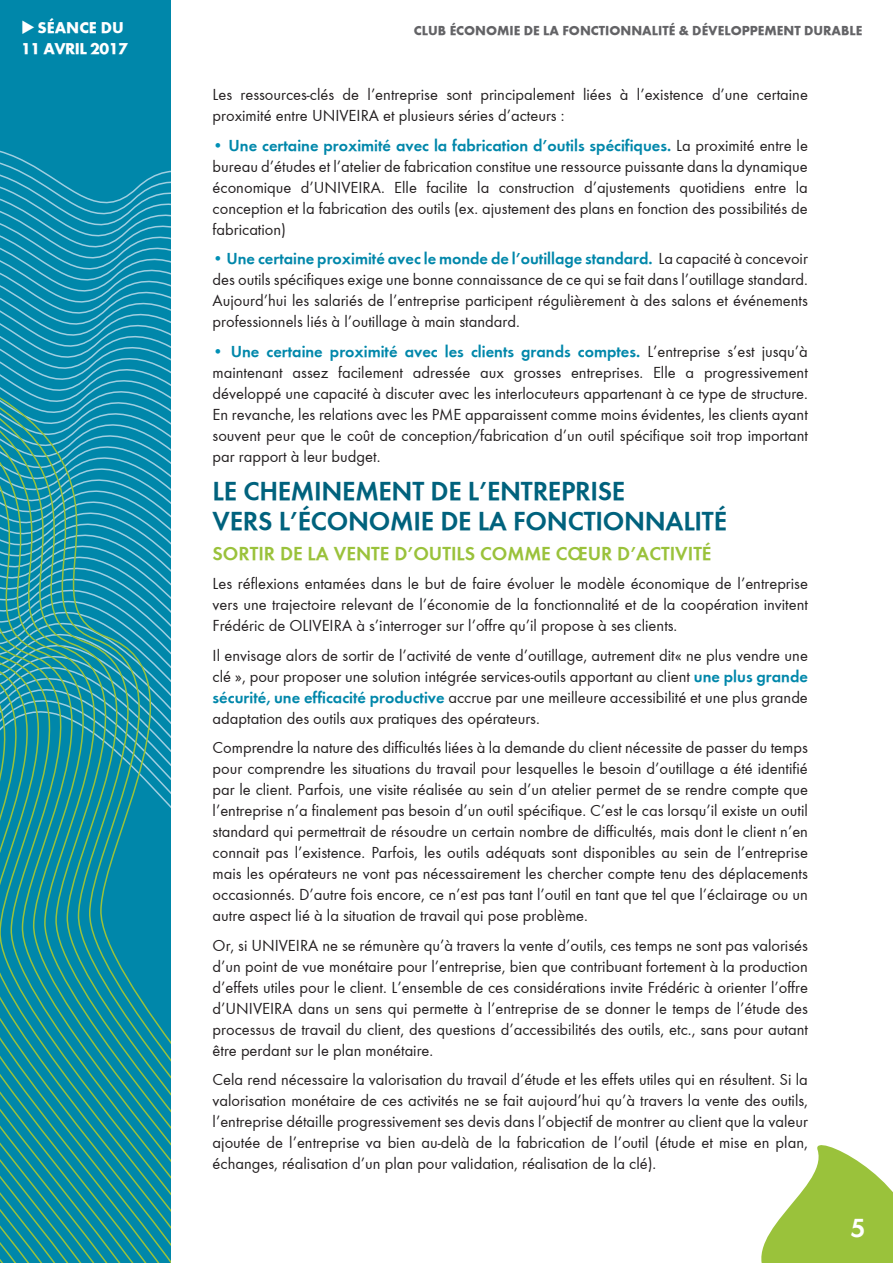
<style>
.page{position:relative;width:893px;height:1263px;background:#fff}
.page>*{position:absolute;margin:0;border:0;box-sizing:border-box;transform-origin:0 0}
.t1{font:700 27px/30px "Function";letter-spacing:-.01em;color:#00627d}
.t2{font:700 27px "Function";color:#fff}
.t3{font:700 19.5px "Function";color:#9ac23b}
.t4{font:16.5px/21px "Function";color:#231f20;text-align:justify}
.t5{font:16.2px "Function LH Heavy";letter-spacing:-.03em;color:#fff}
.t6{font:16.2px "Function LH Heavy";color:#fff}
.t7{font:13.5px "Function LH Heavy";color:#636366}
.s1{color:#0090b6}
.s2{font-weight:700;color:#0087aa}
</style>
<div class="page">
<svg style="left:761px;top:1145px;width:132px;height:118px"></svg>
<svg style="left:0;top:0;width:170px;height:1263px;background:#1590a5"></svg>
<p class="t6" style="left:21px;top:18px;width:104px">◆SÉANCE DU</p>
<p class="t7" style="left:414px;top:22px;width:450px">CLUB ÉCONOMIE DE LA FONCTIONNALITÉ &amp; DÉVELOPPEMENT DURABLE</p>
<p class="t5" style="left:21px;top:39px;width:108px">11 AVRIL 2017</p>
<p class="t4" style="left:213px;top:84px;width:597px">Les ressources-clés de l’entreprise sont principalement liées à l’existence d’une certaine proximité entre UNIVEIRA et plusieurs séries d’acteurs :</p>
<p class="t4" style="left:213px;top:135px;width:597px"><span class="s1">•</span> <span class="s2">Une certaine proximité avec la fabrication d’outils spécifiques.</span> La proximité entre le bureau d’études et l’atelier de fabrication constitue une ressource puissante dans la dynamique économique d’UNIVEIRA. Elle facilite la construction d’ajustements quotidiens entre la conception et la fabrication des outils (ex. ajustement des plans en fonction des possibilités de fabrication)</p>
<p class="t4" style="left:213px;top:248px;width:597px"><span class="s1">•</span> <span class="s2">Une certaine proximité avec le monde de l’outillage standard.</span> La capacité à concevoir des outils spécifiques exige une bonne connaissance de ce qui se fait dans l’outillage standard.<br>Aujourd’hui les salariés de l’entreprise participent régulièrement à des salons et événements professionnels liés à l’outillage à main standard.</p>
<p class="t4" style="left:213px;top:341px;width:597px"><span class="s1">•</span> <span class="s2">Une certaine proximité avec les clients grands comptes.</span> L’entreprise s’est jusqu’à maintenant assez facilement adressée aux grosses entreprises. Elle a progressivement développé une capacité à discuter avec les interlocuteurs appartenant à ce type de structure.<br>En revanche, les relations avec les PME apparaissent comme moins évidentes, les clients ayant souvent peur que le coût de conception/fabrication d’un outil spécifique soit trop important par rapport à leur budget.</p>
<p class="t1" style="left:213px;top:476px;width:516px">LE CHEMINEMENT DE L’ENTREPRISE<br>VERS L’ÉCONOMIE DE LA FONCTIONNALITÉ</p>
<p class="t3" style="left:213px;top:541px;width:500px">SORTIR DE LA VENTE D’OUTILS COMME CŒUR D’ACTIVITÉ</p>
<p class="t4" style="left:213px;top:573px;width:597px">Les réflexions entamées dans le but de faire évoluer le modèle économique de l’entreprise vers une trajectoire relevant de l’économie de la fonctionnalité et de la coopération invitent Frédéric de OLIVEIRA à s’interroger sur l’offre qu’il propose à ses clients.</p>
<p class="t4" style="left:213px;top:645px;width:597px">Il envisage alors de sortir de l’activité de vente d’outillage, autrement dit« ne plus vendre une clé », pour proposer une solution intégrée services-outils apportant au client <span class="s2">une plus grande sécurité, une efficacité productive</span> accrue par une meilleure accessibilité et une plus grande adaptation des outils aux pratiques des opérateurs.</p>
<p class="t4" style="left:213px;top:737px;width:597px">Comprendre la nature des difficultés liées à la demande du client nécessite de passer du temps pour comprendre les situations du travail pour lesquelles le besoin d’outillage a été identifié par le client. Parfois, une visite réalisée au sein d’un atelier permet de se rendre compte que l’entreprise n’a finalement pas besoin d’un outil spécifique. C’est le cas lorsqu’il existe un outil standard qui permettrait de résoudre un certain nombre de difficultés, mais dont le client n’en connait pas l’existence. Parfois, les outils adéquats sont disponibles au sein de l’entreprise mais les opérateurs ne vont pas nécessairement les chercher compte tenu des déplacements occasionnés. D’autre fois encore, ce n’est pas tant l’outil en tant que tel que l’éclairage ou un autre aspect lié à la situation de travail qui pose problème.</p>
<p class="t4" style="left:213px;top:935px;width:597px">Or, si UNIVEIRA ne se rémunère qu’à travers la vente d’outils, ces temps ne sont pas valorisés d’un point de vue monétaire pour l’entreprise, bien que contribuant fortement à la production d’effets utiles pour le client. L’ensemble de ces considérations invite Frédéric à orienter l’offre d’UNIVEIRA dans un sens qui permette à l’entreprise de se donner le temps de l’étude des processus de travail du client, des questions d’accessibilités des outils, etc., sans pour autant être perdant sur le plan monétaire.</p>
<p class="t4" style="left:213px;top:1069px;width:597px">Cela rend nécessaire la valorisation du travail d’étude et les effets utiles qui en résultent. Si la valorisation monétaire de ces activités ne se fait aujourd’hui qu’à travers la vente des outils, l’entreprise détaille progressivement ses devis dans l’objectif de montrer au client que la valeur ajoutée de l’entreprise va bien au-delà de la fabrication de l’outil (étude et mise en plan, échanges, réalisation d’un plan pour validation, réalisation de la clé).</p>
<p class="t2" style="left:850px;top:1212px;width:17px">5</p>
</div>
